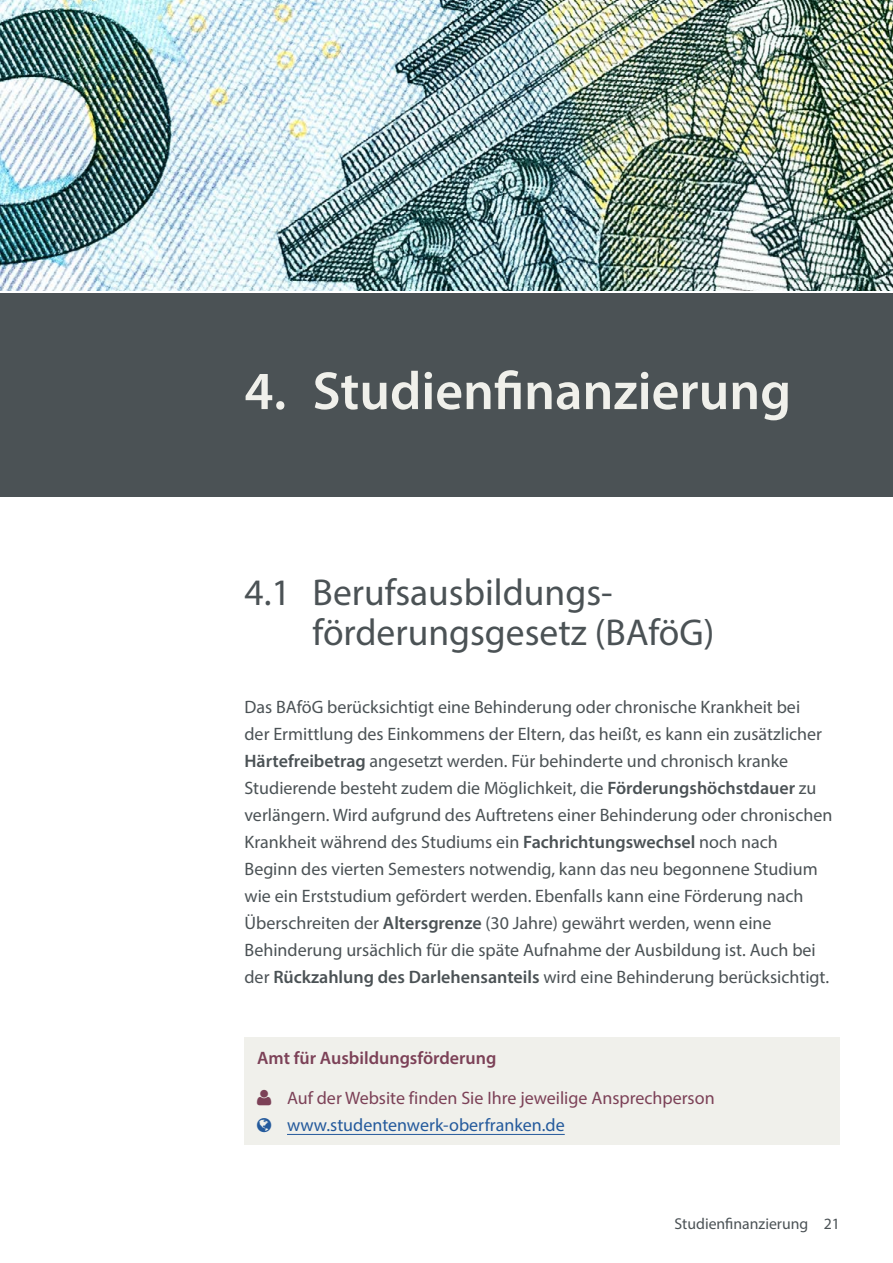
<style>
.page{position:relative;width:893px;height:1263px;background:#fff}
.page>*{position:absolute;margin:0;border:0;box-sizing:border-box;transform-origin:0 0}
.t1{font:600 54px "Myriad Pro";color:#f0f0eb}
.t2{font:37.5px/40.5px "Myriad Pro";color:#4b5255}
.t3{font:18px/27px "Myriad Pro";color:#4b5255}
.t4{font:18px "Myriad Pro";color:#7c4157}
.t5{font:18px "Myriad Pro";color:#245a9c}
.fact{font:600 18px "Myriad Pro";color:#7c4157}
.t6{font:15.75px "Myriad Pro";color:#4b5255}
.s1{font-weight:600}
</style>
<div class="page">
<div style="left:0;top:293px;width:893px;height:204px;background:#4b5255"></div>
<div style="left:244px;top:1037px;width:596px;height:107px;background:#f0f0eb"></div>
<hr style="left:287px;top:1134px;width:278px;height:1px;background:#245a9c">
<img style="left:0;top:0;width:893px;height:290px">
<p class="t1" style="left:244px;top:357px;width:548px">4. Studienfinanzierung</p>
<p class="t2" style="left:313px;top:571px;width:403px;text-indent:-68px">4.1 Berufsausbildungs&shy;förderungsgesetz (BAföG)</p>
<p class="t3" style="left:244px;top:693px;width:589px">Das BAföG berücksichtigt eine Behinderung oder chronische Krankheit bei<br>der Ermittlung des Einkommens der Eltern, das heißt, es kann ein zusätzlicher <span class="s1">Härtefreibetrag</span> angesetzt werden. Für behinderte und chronisch kranke Studierende besteht zudem die Möglichkeit, die <span class="s1">Förderungshöchstdauer</span> zu verlängern. Wird aufgrund des Auftretens einer Behinderung oder chronischen Krankheit während des Studiums ein <span class="s1">Fachrichtungswechsel</span> noch nach Beginn des vierten Semesters notwendig, kann das neu begonnene Studium wie ein Erststudium gefördert werden. Ebenfalls kann eine Förderung nach Überschreiten der <span class="s1">Altersgrenze</span> (30 Jahre) gewährt werden, wenn eine Behinderung ursächlich für die späte Aufnahme der Ausbildung ist. Auch bei der <span class="s1">Rückzahlung des Darlehensanteils</span> wird eine Behinderung berücksichtigt.</p>
<p class="fact" style="left:257px;top:1046px;width:241px">Amt für Ausbildungsförderung</p>
<p class="t4" style="left:287px;top:1087px;width:429px">Auf der Website finden Sie Ihre jeweilige Ansprechperson</p>
<p class="t5" style="left:287px;top:1114px;width:279px">www.studentenwerk-oberfranken.de</p>
<p class="t6" style="left:674px;top:1214px;width:167px">Studienfinanzierung 21</p>
</div>
